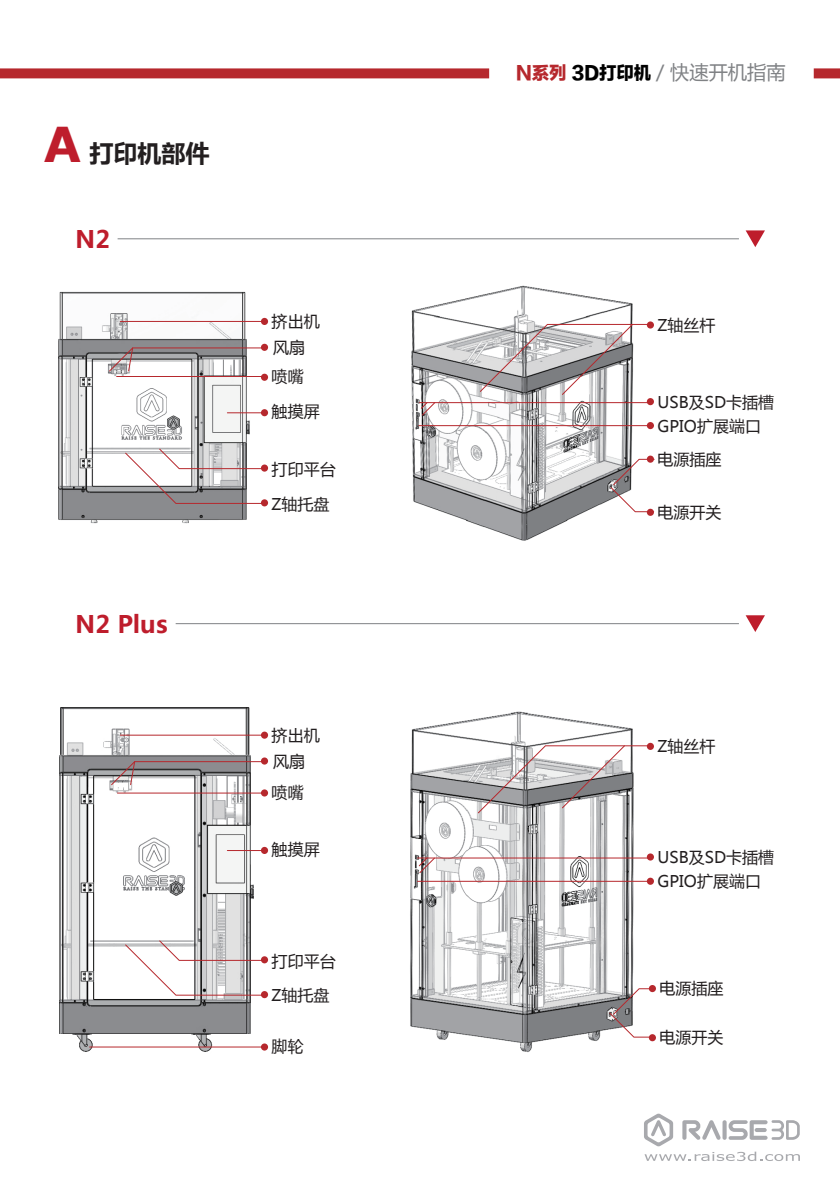
<style>
.page{position:relative;width:840px;height:1191px;background:#fff}
.page>*{position:absolute;margin:0;border:0;box-sizing:border-box;transform-origin:0 0}
.t1{font:700 24px "Microsoft Ya Hei";color:#be1d2c}
.t2{font:700 24px "Microsoft Ya Hei";color:#231f20}
.t3{font:19.2px "Microsoft Ya Hei";color:#808285}
.t4{font:16px "Microsoft Ya Hei";color:#231f20}
.s1{font-family:"Verdana";font-size:48px;color:#be1d2c}
.s2{font-family:"FZLTTHK GBK1 0";font-size:18px;color:#b6282d}
.s3{font-family:"FZLTTHK GBK1 0";font-size:18px;color:#000}
</style>
<div class="page">
<svg style="left:644px;top:1113px;width:155px;height:48px"></svg>
<div style="left:0;top:68px;width:489px;height:10px;background:#b6282d"></div>
<div style="left:813px;top:68px;width:26px;height:10px;background:#b6282d"></div>
<svg style="left:745px;top:230px;width:19px;height:17px"></svg>
<hr style="left:117px;top:238px;width:621px;height:1px;background:#808285">
<img style="left:411px;top:285px;width:222px;height:256px">
<img style="left:58px;top:291px;width:198px;height:233px">
<div style="left:261px;top:409px;width:7px;height:7px;background:#b6282d;border-radius:50%"></div>
<hr style="left:227px;top:412px;width:37px;height:1px;background:#b6282d">
<div style="left:261px;top:374px;width:7px;height:7px;background:#b6282d;border-radius:50%"></div>
<hr style="left:116px;top:376px;width:148px;height:1px;background:#b6282d">
<div style="left:261px;top:344px;width:7px;height:7px;background:#b6282d;border-radius:50%"></div>
<div style="left:261px;top:499px;width:7px;height:7px;background:#b6282d;border-radius:50%"></div>
<svg style="left:125px;top:448px;width:140px;height:56px"></svg>
<div style="left:261px;top:464px;width:7px;height:7px;background:#b6282d;border-radius:50%"></div>
<svg style="left:109px;top:347px;width:154px;height:25px"></svg>
<hr style="left:120px;top:321px;width:144px;height:1px;background:#b6282d">
<div style="left:261px;top:318px;width:7px;height:7px;background:#b6282d;border-radius:50%"></div>
<svg style="left:646px;top:321px;width:7px;height:7px"></svg>
<svg style="left:479px;top:324px;width:171px;height:71px"></svg>
<svg style="left:610px;top:459px;width:44px;height:53px"></svg>
<svg style="left:646px;top:455px;width:7px;height:8px"></svg>
<div style="left:646px;top:509px;width:7px;height:7px;background:#b6282d;border-radius:50%"></div>
<hr style="left:419px;top:402px;width:232px;height:1px;background:#b6282d">
<div style="left:646px;top:398px;width:7px;height:7px;background:#b6282d;border-radius:50%"></div>
<svg style="left:745px;top:615px;width:19px;height:17px"></svg>
<hr style="left:175px;top:623px;width:563px;height:1px;background:#808285">
<img style="left:59px;top:707px;width:196px;height:345px">
<img style="left:410px;top:711px;width:224px;height:341px">
<div style="left:261px;top:847px;width:7px;height:7px;background:#b6282d;border-radius:50%"></div>
<hr style="left:227px;top:850px;width:37px;height:1px;background:#b6282d">
<div style="left:261px;top:789px;width:7px;height:7px;background:#b6282d;border-radius:50%"></div>
<hr style="left:117px;top:792px;width:148px;height:1px;background:#b6282d">
<div style="left:261px;top:757px;width:7px;height:7px;background:#b6282d;border-radius:50%"></div>
<div style="left:261px;top:991px;width:7px;height:7px;background:#b6282d;border-radius:50%"></div>
<svg style="left:125px;top:940px;width:141px;height:55px"></svg>
<div style="left:261px;top:956px;width:7px;height:7px;background:#b6282d;border-radius:50%"></div>
<svg style="left:111px;top:761px;width:154px;height:24px"></svg>
<hr style="left:120px;top:735px;width:144px;height:1px;background:#b6282d">
<div style="left:261px;top:731px;width:7px;height:7px;background:#b6282d;border-radius:50%"></div>
<div style="left:646px;top:743px;width:7px;height:7px;background:#b6282d;border-radius:50%"></div>
<svg style="left:477px;top:745px;width:173px;height:68px"></svg>
<svg style="left:608px;top:988px;width:40px;height:49px"></svg>
<div style="left:648px;top:985px;width:7px;height:7px;background:#b6282d;border-radius:50%"></div>
<div style="left:648px;top:1034px;width:7px;height:7px;background:#b6282d;border-radius:50%"></div>
<hr style="left:417px;top:857px;width:232px;height:1px;background:#b6282d">
<svg style="left:646px;top:853px;width:7px;height:7px"></svg>
<div style="left:261px;top:1043px;width:7px;height:7px;background:#b6282d;border-radius:50%"></div>
<hr style="left:89px;top:1046px;width:175px;height:1px;background:#b6282d">
<hr style="left:418px;top:425px;width:235px;height:1px;background:#b6282d">
<div style="left:646px;top:422px;width:7px;height:7px;background:#b6282d;border-radius:50%"></div>
<svg style="left:420px;top:402px;width:15px;height:14px"></svg>
<svg style="left:418px;top:857px;width:17px;height:16px"></svg>
<hr style="left:417px;top:881px;width:232px;height:1px;background:#b6282d">
<svg style="left:646px;top:877px;width:7px;height:7px"></svg>
<h1 class="t2" style="left:44px;top:136px;width:167px"><span class="s1">A</span> 打印机部件</h1>
<h1 class="t1" style="left:75px;top:223px;width:37px">N2</h1>
<h1 class="t1" style="left:75px;top:607px;width:94px">N2 Plus</h1>
<p class="t3" style="left:516px;top:59px;width:271px"><span class="s2">N系列</span> <span class="s3">3D打印机</span> / 快速开机指南</p>
<p class="t4" style="left:271px;top:310px;width:49px">挤出机</p>
<p class="t4" style="left:657px;top:314px;width:59px">Z轴丝杆</p>
<p class="t4" style="left:273px;top:336px;width:33px">风扇</p>
<p class="t4" style="left:271px;top:365px;width:33px">喷嘴</p>
<p class="t4" style="left:271px;top:401px;width:49px">触摸屏</p>
<p class="t4" style="left:271px;top:458px;width:65px">打印平台</p>
<p class="t4" style="left:271px;top:493px;width:59px">Z轴托盘</p>
<p class="t4" style="left:271px;top:724px;width:49px">挤出机</p>
<p class="t4" style="left:273px;top:750px;width:33px">风扇</p>
<p class="t4" style="left:271px;top:781px;width:33px">喷嘴</p>
<p class="t4" style="left:271px;top:838px;width:49px">触摸屏</p>
<p class="t4" style="left:271px;top:950px;width:65px">打印平台</p>
<p class="t4" style="left:271px;top:984px;width:59px">Z轴托盘</p>
<p class="t4" style="left:271px;top:1035px;width:33px">脚轮</p>
<p class="t4" style="left:657px;top:391px;width:118px">USB及SD卡插槽</p>
<p class="t4" style="left:657px;top:415px;width:105px">GPIO扩展端口</p>
<p class="t4" style="left:657px;top:448px;width:65px">电源插座</p>
<p class="t4" style="left:657px;top:501px;width:65px">电源开关</p>
<p class="t4" style="left:657px;top:735px;width:59px">Z轴丝杆</p>
<p class="t4" style="left:657px;top:846px;width:118px">USB及SD卡插槽</p>
<p class="t4" style="left:657px;top:870px;width:105px">GPIO扩展端口</p>
<p class="t4" style="left:659px;top:977px;width:65px">电源插座</p>
<p class="t4" style="left:659px;top:1026px;width:65px">电源开关</p>
</div>
